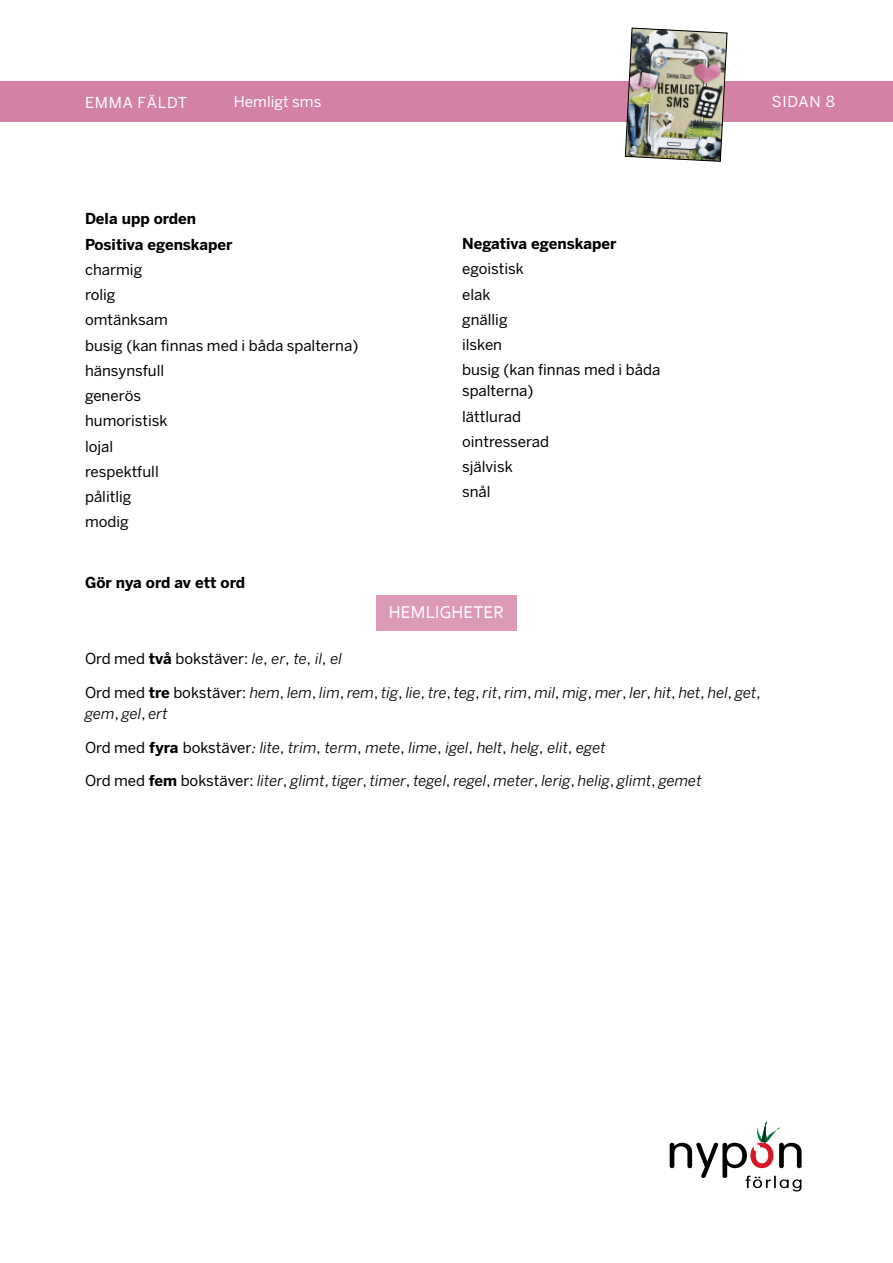
<style>
.page{position:relative;width:893px;height:1263px;background:#fff}
.page>*{position:absolute;margin:0;border:0;box-sizing:border-box;transform-origin:0 0}
.t1{font:18px "Corbel";color:#fff}
.t2{font:italic 15px/21px "Benton Sans";color:#000}
.t3{font:15px/25.2px "Benton Sans";color:#000}
.t4{font:700 15px/25.2px "Benton Sans";color:#000}
.t5{font:15px "Benton Sans";letter-spacing:.01em;color:#fff}
.t6{font:15px "Benton Sans";letter-spacing:.05em;color:#fff}
.s1{font-weight:700}
.s2{font-style:italic}
.s3{font-style:normal}
.s4{font-weight:700;font-style:normal}
.s5{font-family:"Adobe Garamond Pro";font-size:16.5px}
</style>
<div class="page">
<div style="left:0;top:81px;width:893px;height:40px;background:#d381a5"></div>
<svg style="left:670px;top:1121px;width:132px;height:70px"></svg>
<img style="left:625px;top:28px;width:103px;height:134px">
<div style="left:376px;top:596px;width:141px;height:35px;background:#dc9ab7"></div>
<p class="t6" style="left:85px;top:94px;width:104px">EMMA FÄLDT</p>
<p class="t5" style="left:234px;top:93px;width:89px">Hemligt sms</p>
<p class="t5" style="left:772px;top:93px;width:64px">SIDAN 8</p>
<p class="t4" style="left:85px;top:207px;width:149px">Dela upp orden<br>Positiva egenskaper</p>
<p class="t3" style="left:85px;top:257px;width:275px">charmig<br>rolig<br>omtänksam<br>busig (kan finnas med i båda spalterna) hänsynsfull<br>generös<br>humoristisk<br>lojal<br>respektfull<br>pålitlig<br>modig</p>
<p class="t4" style="left:85px;top:570px;width:162px">Gör nya ord av ett ord</p>
<p class="t4" style="left:462px;top:231px;width:156px">Negativa egenskaper</p>
<p class="t3" style="left:462px;top:257px;width:200px">egoistisk<br>elak<br>gnällig<br>ilsken<br>busig (kan finnas med i båda</p>
<p class="t3" style="left:462px;top:379px;width:89px">spalterna) lättlurad ointresserad självisk<br>snål</p>
<p class="t1" style="left:389px;top:601px;width:117px">HEMLIGHETER</p>
<p class="t3" style="left:85px;top:646px;width:259px">Ord med <span class="s1">två</span> bokstäver: <span class="s2">le</span>, <span class="s2">er</span>, <span class="s2">te</span>, <span class="s2">il</span>, <span class="s2">el</span></p>
<p class="t2" style="left:85px;top:682px;width:677px"><span class="s3">Ord med</span> <span class="s4">tre</span> <span class="s3">bokstäver:</span> hem<span class="s3">,</span> lem<span class="s3">,</span> lim<span class="s3">,</span> rem<span class="s3">,</span> tig<span class="s3">,</span> lie<span class="s3">,</span> tre<span class="s3">,</span> teg<span class="s3">,</span> rit<span class="s3">,</span> rim<span class="s3">,</span> mil<span class="s3">,</span> mig<span class="s3">,</span> mer<span class="s3">,</span> ler<span class="s3">,</span> hit<span class="s3">,</span> het<span class="s3">,</span> hel<span class="s3">,</span> get<span class="s3">, </span>gem<span class="s3">,</span> gel<span class="s3">,</span> ert</p>
<p class="t2" style="left:85px;top:736px;width:522px"><span class="s3">Ord med</span> <span class="s4">fyra</span> <span class="s3">bokstäver</span><span class="s5">:</span> lite<span class="s3">,</span> trim<span class="s3">,</span> term<span class="s3">,</span> mete<span class="s3">,</span> lime<span class="s3">,</span> igel<span class="s3">,</span> helt<span class="s3">,</span> helg<span class="s3">,</span> elit<span class="s3">,</span> eget</p>
<p class="t2" style="left:85px;top:770px;width:618px"><span class="s3">Ord med</span> <span class="s4">fem</span> <span class="s3">bokstäver:</span> liter<span class="s3">,</span> glimt<span class="s3">,</span> tiger<span class="s3">,</span> timer<span class="s3">,</span> tegel<span class="s3">,</span> regel<span class="s3">,</span> meter<span class="s3">,</span> lerig<span class="s3">,</span> helig<span class="s3">,</span> glimt<span class="s3">,</span> gemet</p>
</div>
